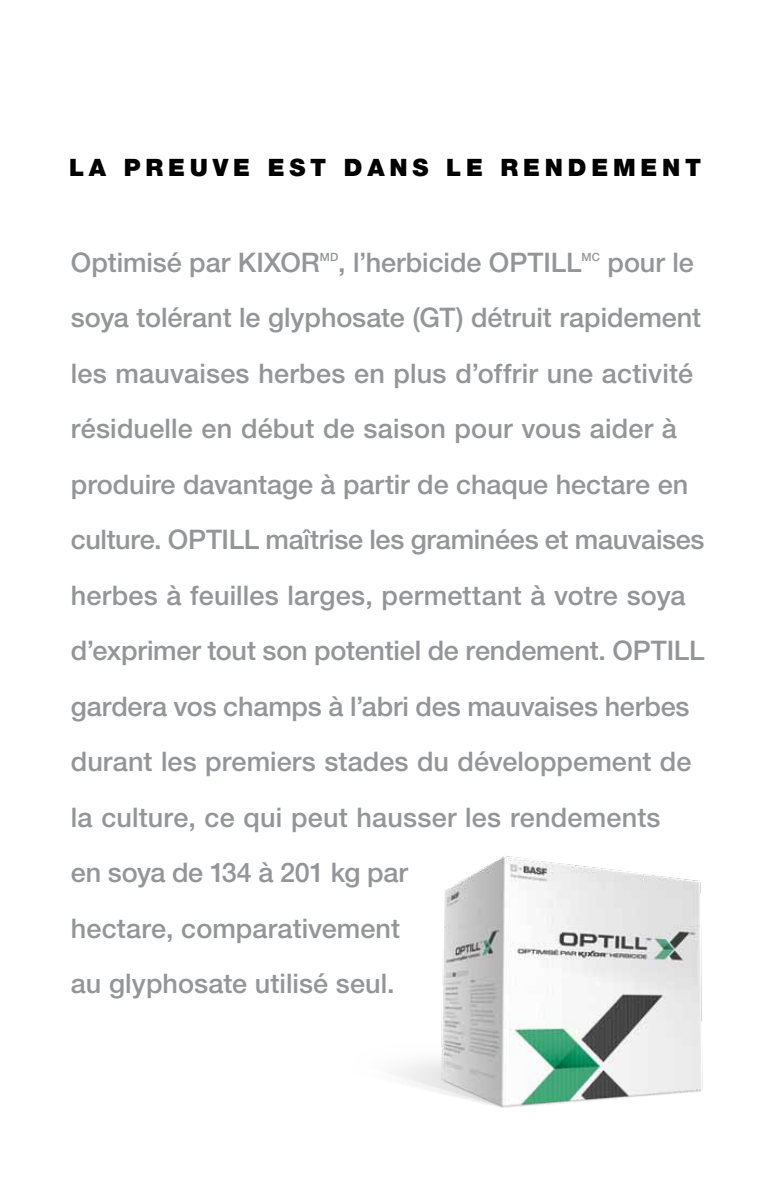
<style>
.page{position:relative;width:783px;height:1188px;background:#fff}
.page>*{position:absolute;margin:0;border:0;box-sizing:border-box;transform-origin:0 0}
.t1{font:500 27px/55.5px "Helvetica Neue LT Std";color:#939598}
.t2{font:900 24px "Helvetica Neue LT Std";letter-spacing:.2em;color:#000}
.t3{font:500 11.4px "Helvetica Neue LT Std";color:#939598}
</style>
<div class="page">
<img style="left:397px;top:856px;width:306px;height:252px">
<p class="t2" style="left:69px;top:154px;width:634px">LA PREUVE EST DANS LE RENDEMENT</p>
<p class="t1" style="left:71px;top:234px;width:250px">Optimisé par KIXOR</p>
<p class="t3" style="left:320px;top:250px;width:20px">MD</p>
<p class="t1" style="left:338px;top:234px;width:245px">, l’herbicide OPTILL</p>
<p class="t3" style="left:582px;top:250px;width:20px">MC</p>
<p class="t1" style="left:71px;top:234px;width:635px;text-indent:537px">pour le soya tolérant le glyphosate (GT) détruit rapidement les mauvaises herbes en plus d’offrir une activité résiduelle en début de saison pour vous aider à produire davantage à partir de chaque hectare en culture. OPTILL maîtrise les graminées et mauvaises herbes à feuilles larges, permettant à votre soya d’exprimer tout son potentiel de rendement. OPTILL gardera vos champs à l’abri des mauvaises herbes durant les premiers stades du développement de la culture, ce qui peut hausser les rendements<br>en soya de 134 à 201 kg par<br>hectare, comparativement<br>au glyphosate utilisé seul.</p>
</div>
